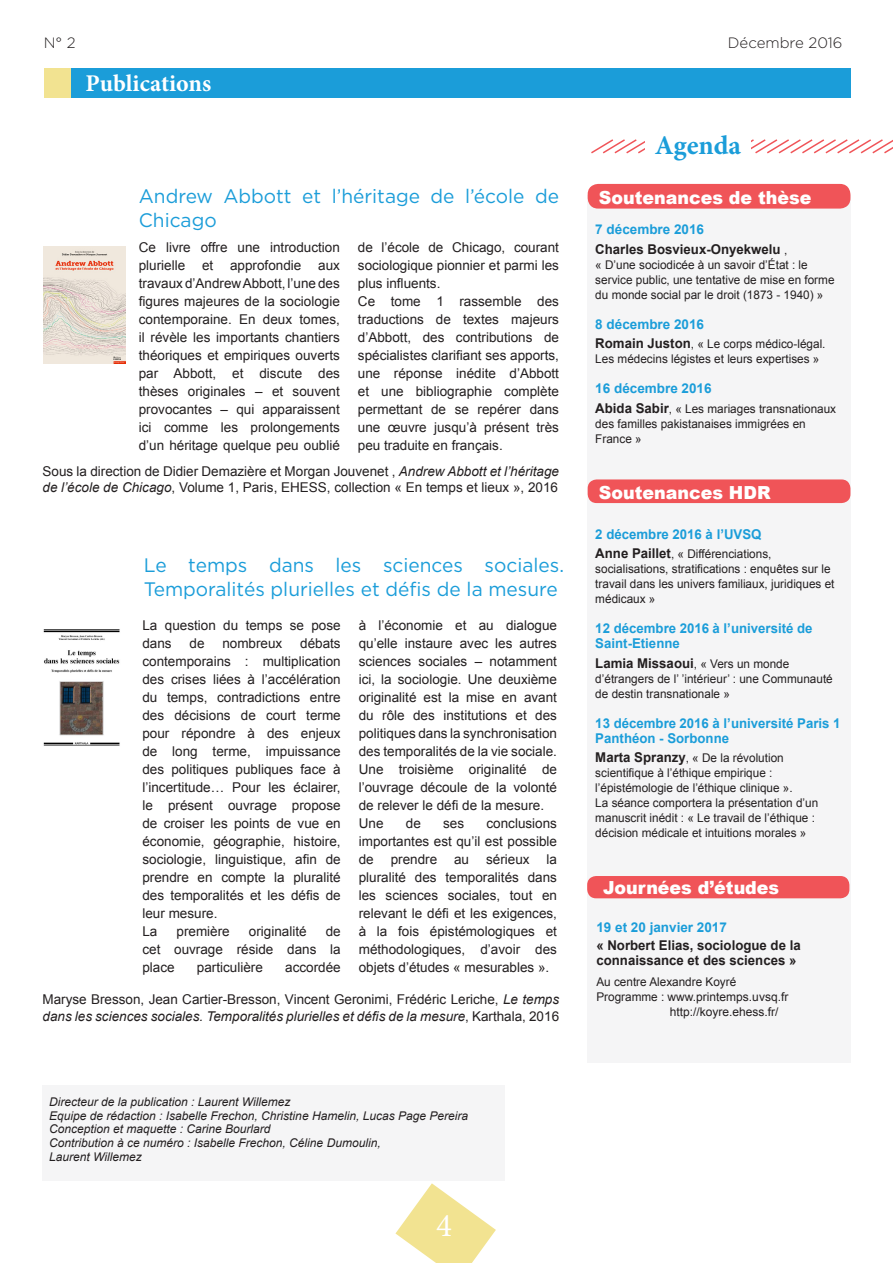
<style>
.page{position:relative;width:893px;height:1263px;background:#fff}
.page>*{position:absolute;margin:0;border:0;box-sizing:border-box;transform-origin:0 0}
.t1{font:33px "Minion Pro";color:#fff}
.t2{font:700 27px "Minion Pro";color:#1b9dd9}
.t3{font:700 24px "Minion Pro";color:#fff}
.t4{font:19.5px/24px "Gotham";color:#1b9dd9}
.t5{font:900 18px "Arial";color:#fff}
.t6{font:300 15px "Gotham";color:#231f20}
.t7{font:13.5px/18px "Arial";color:#231f20;text-align:justify}
.t8{font:700 13.5px/15px "Arial";color:#1b9dd9}
.t9{font:700 13.5px/15px "Arial";color:#231f20}
.t10{font:12px/15px "Arial";color:#231f20}
.t11{font:italic 12px "Arial";color:#231f20}
.s1{font-style:italic}
.s2{font-weight:400;font-size:12px}
.s3{font-weight:700;font-size:13.5px}
</style>
<div class="page">
<div style="left:44px;top:68px;width:27px;height:30px;background:#f2e391"></div>
<div style="left:71px;top:68px;width:779px;height:30px;background:#1b9dd9"></div>
<img style="left:44px;top:247px;width:81px;height:116px">
<img style="left:43px;top:629px;width:77px;height:117px">
<div style="left:587px;top:485px;width:263px;height:578px;background:#f5f5f6"></div>
<div style="left:587px;top:196px;width:263px;height:309px;background:#f5f5f6"></div>
<div style="left:588px;top:479px;width:262px;height:24px;background:#f05458;border-radius:9px"></div>
<svg style="left:591px;top:139px;width:302px;height:15px"></svg>
<div style="left:645px;top:134px;width:105px;height:24px;background:#fff"></div>
<div style="left:588px;top:184px;width:262px;height:25px;background:#f05458;border-radius:10px"></div>
<div style="left:43px;top:1085px;width:462px;height:95px;background:#f5f5f6"></div>
<svg style="left:395px;top:1183px;width:101px;height:80px"></svg>
<div style="left:587px;top:876px;width:262px;height:22px;background:#f05458;border-radius:9px"></div>
<p class="t6" style="left:44px;top:34px;width:33px">N° 2</p>
<p class="t6" style="left:728px;top:34px;width:116px">Décembre 2016</p>
<p class="t3" style="left:85px;top:66px;width:127px">Publications</p>
<p class="t4" style="left:139px;top:183px;width:422px">Andrew Abbott et l’héritage de l’école de<br>Chicago</p>
<p class="t7" style="left:139px;top:238px;width:203px">Ce livre offre une introduction plurielle et approfondie aux travaux d’Andrew Abbott, l’une des figures majeures de la sociologie contemporaine. En deux tomes, il révèle les importants chantiers théoriques et empiriques ouverts par Abbott, et discute des thèses originales – et souvent provocantes – qui apparaissent ici comme les prolongements d’un héritage quelque peu oublié</p>
<p class="t7" style="left:358px;top:238px;width:203px">de l’école de Chicago, courant sociologique pionnier et parmi les plus influents.</p>
<p class="t7" style="left:358px;top:292px;width:203px">Ce tome 1 rassemble des traductions de textes majeurs d’Abbott, des contributions de spécialistes clarifiant ses apports, une réponse inédite d’Abbott et une bibliographie complète permettant de se repérer dans une œuvre jusqu’à présent très peu traduite en français.</p>
<p class="t7" style="left:43px;top:463px;width:518px;line-height:16.5px">Sous la direction de Didier Demazière et Morgan Jouvenet , <span class="s1">Andrew Abbott et l’héritage de l’école de Chicago</span>, Volume 1, Paris, EHESS, collection « En temps et lieux », 2016</p>
<p class="t4" style="left:144px;top:553px;width:422px">Le temps dans les sciences sociales.<br>Temporalités plurielles et défis de la mesure</p>
<p class="t7" style="left:142px;top:616px;width:200px">La question du temps se pose dans</p>
<p class="t7" style="left:359px;top:616px;width:200px">à l’économie et au dialogue qu’elle instaure avec les autres sciences sociales – notamment ici, la sociologie. Une deuxième originalité est la mise en avant du rôle des institutions et des politiques dans la synchronisation des temporalités de la vie sociale.<br>Une troisième originalité de l’ouvrage découle de la volonté de relever le défi de la mesure.</p>
<p class="t7" style="left:359px;top:814px;width:26px">Une</p>
<p class="t7" style="left:406px;top:814px;width:17px">de</p>
<p class="t7" style="left:443px;top:814px;width:23px">ses</p>
<p class="t7" style="left:142px;top:634px;width:200px;text-indent:158px">débats contemporains : multiplication des crises liées à l’accélération du temps, contradictions entre des décisions de court terme pour répondre à des enjeux de long terme, impuissance des politiques publiques face à l’incertitude… Pour les éclairer, le présent ouvrage propose de croiser les points de vue en économie, géographie, histoire, sociologie, linguistique, afin de prendre en compte la pluralité des temporalités et les défis de leur mesure.</p>
<p class="t7" style="left:142px;top:922px;width:17px">La</p>
<p class="t7" style="left:177px;top:922px;width:55px">première</p>
<p class="t7" style="left:249px;top:922px;width:59px">originalité</p>
<p class="t7" style="left:190px;top:634px;width:17px">de</p>
<p class="t7" style="left:222px;top:634px;width:62px">nombreux</p>
<p class="t7" style="left:359px;top:814px;width:200px;text-indent:128px">conclusions importantes est qu’il est possible de</p>
<p class="t7" style="left:391px;top:850px;width:48px">prendre</p>
<p class="t7" style="left:454px;top:850px;width:17px">au</p>
<p class="t7" style="left:486px;top:850px;width:45px">sérieux</p>
<p class="t7" style="left:359px;top:850px;width:200px;text-indent:188px">la pluralité des temporalités dans les sciences sociales, tout en relevant le défi et les exigences, à la fois épistémologiques et méthodologiques, d’avoir des objets d’études « mesurables ».</p>
<p class="t7" style="left:43px;top:991px;width:518px;line-height:16.5px">Maryse Bresson, Jean Cartier-Bresson, Vincent Geronimi, Frédéric Leriche, <span class="s1">Le temps dans les sciences sociales. Temporalités plurielles et défis de la mesure</span>, Karthala, 2016</p>
<p class="t7" style="left:142px;top:922px;width:200px;text-indent:183px">de cet ouvrage réside dans la place</p>
<p class="t7" style="left:197px;top:958px;width:68px">particulière</p>
<p class="t7" style="left:285px;top:958px;width:57px">accordée</p>
<p class="t11" style="left:49px;top:1094px;width:243px">Directeur de la publication : Laurent Willemez</p>
<p class="t11" style="left:49px;top:1108px;width:420px">Equipe de rédaction : Isabelle Frechon, Christine Hamelin, Lucas Page Pereira</p>
<p class="t11" style="left:49px;top:1121px;width:223px">Conception et maquette : Carine Bourlard</p>
<p class="t11" style="left:49px;top:1135px;width:333px">Contribution à ce numéro : Isabelle Frechon, Céline Dumoulin,</p>
<p class="t11" style="left:49px;top:1149px;width:94px">Laurent Willemez</p>
<p class="t1" style="left:436px;top:1203px;width:17px">4</p>
<p class="t2" style="left:655px;top:126px;width:88px">Agenda</p>
<p class="t5" style="left:599px;top:184px;width:214px">Soutenances de thèse</p>
<p class="t8" style="left:595px;top:222px;width:110px">7 décembre 2016</p>
<p class="t9" style="left:595px;top:242px;width:194px">Charles Bosvieux-Onyekwelu <span class="s2">,</span></p>
<p class="t10" style="left:595px;top:257px;width:241px">« D’une sociodicée à un savoir d’État : le service public, une tentative de mise en forme du monde social par le droit (1873 - 1940) »</p>
<p class="t8" style="left:595px;top:317px;width:110px">8 décembre 2016</p>
<p class="t10" style="left:595px;top:337px;width:232px"><span class="s3">Romain Juston</span>, « Le corps médico-légal.<br>Les médecins légistes et leurs expertises »</p>
<p class="t8" style="left:595px;top:381px;width:118px">16 décembre 2016</p>
<p class="t10" style="left:595px;top:401px;width:242px"><span class="s3">Abida Sabir</span>, « Les mariages transnationaux des familles pakistanaises immigrées en<br>France »</p>
<p class="t5" style="left:599px;top:480px;width:173px">Soutenances HDR</p>
<p class="t8" style="left:595px;top:527px;width:168px">2 décembre 2016 à l’UVSQ</p>
<p class="t10" style="left:595px;top:546px;width:241px"><span class="s3">Anne Paillet</span>, « Différenciations, socialisations, stratifications : enquêtes sur le travail dans les univers familiaux, juridiques et médicaux »</p>
<p class="t8" style="left:595px;top:621px;width:219px">12 décembre 2016 à l’université de<br>Saint-Etienne</p>
<p class="t9" style="left:595px;top:656px;width:195px">Lamia Missaoui<span class="s2">, « Vers un monde</span></p>
<p class="t10" style="left:595px;top:671px;width:239px">d’étrangers de l’ ’intérieur’ : une Communauté de destin transnationale »</p>
<p class="t8" style="left:595px;top:716px;width:247px">13 décembre 2016 à l’université Paris 1<br>Panthéon - Sorbonne</p>
<p class="t10" style="left:595px;top:750px;width:199px"><span class="s3">Marta Spranzy</span>, « De la révolution scientifique à l’éthique empirique : l’épistémologie de l’éthique clinique ».</p>
<p class="t10" style="left:595px;top:795px;width:224px">La séance comportera la présentation d’un manuscrit inédit : « Le travail de l’éthique : décision médicale et intuitions morales »</p>
<p class="t5" style="left:603px;top:875px;width:178px">Journées d’études</p>
<p class="t8" style="left:596px;top:920px;width:132px">19 et 20 janvier 2017</p>
<p class="t9" style="left:596px;top:938px;width:206px">« Norbert Elias, sociologue de la connaissance et des sciences »</p>
<p class="t10" style="left:596px;top:974px;width:141px">Au centre Alexandre Koyré</p>
<p class="t10" style="left:596px;top:989px;width:193px">Programme : www.printemps.uvsq.fr</p>
<p class="t10" style="left:670px;top:1004px;width:110px">http://koyre.ehess.fr/</p>
</div>
